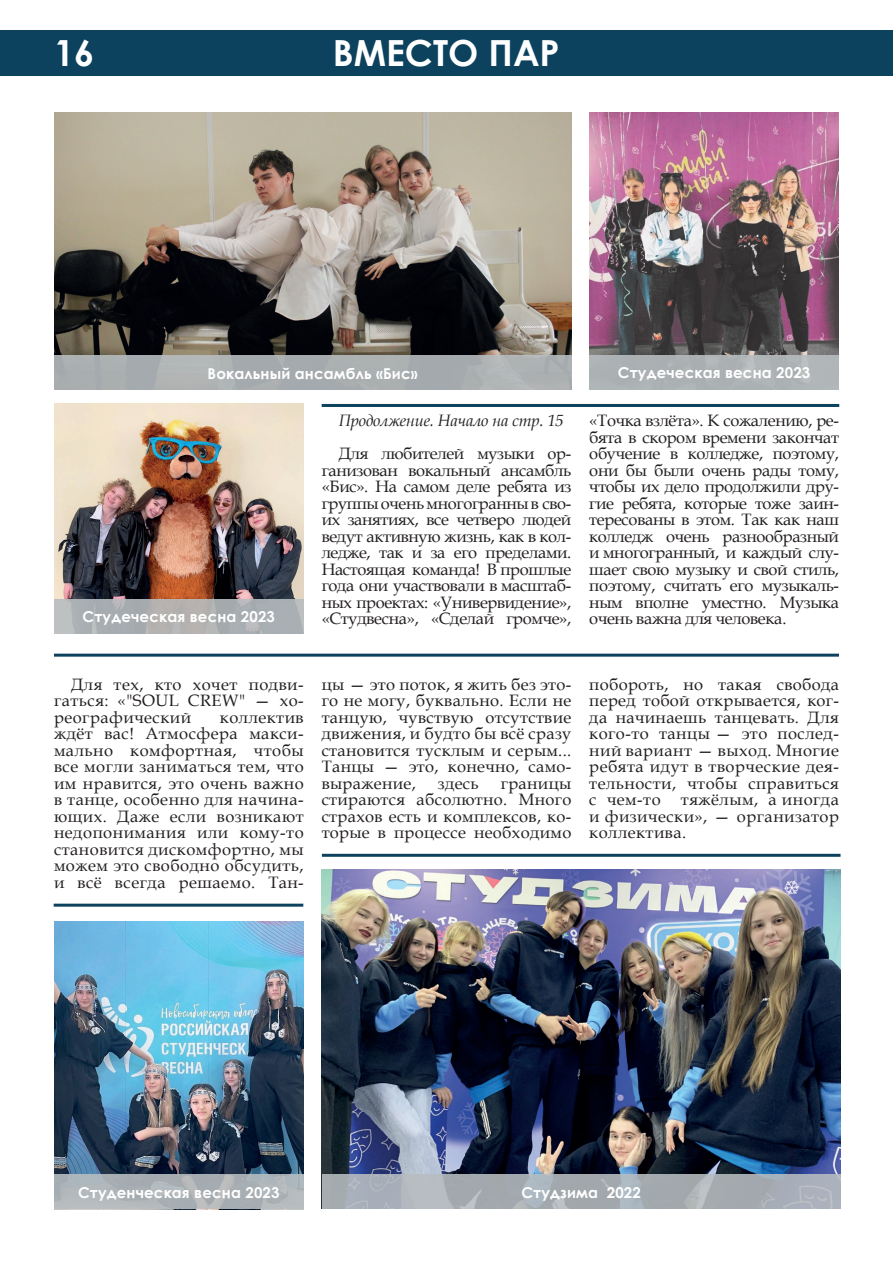
<style>
.page{position:relative;width:893px;height:1263px;background:#fff}
.page>*{position:absolute;margin:0;border:0;box-sizing:border-box;transform-origin:0 0}
.t1{font:700 36px "Century Gothic";color:#fff}
.статья{font:16.5px/16.5px "Book Antiqua";letter-spacing:.02em;color:#231f20;text-align:justify}
.статья-2{font:italic 16.5px "Book Antiqua";letter-spacing:-.01em;color:#231f20}
.t2{font:700 15px "Century Gothic";letter-spacing:.01em;color:#fff}
</style>
<div class="page">
<div style="left:0;top:30px;width:893px;height:45px;background:#0c425e"></div>
<img style="left:54px;top:921px;width:249px;height:253px">
<img style="left:322px;top:870px;width:518px;height:304px">
<hr style="left:54px;top:654px;width:785px;height:3px;background:#0c425e">
<img style="left:589px;top:113px;width:250px;height:242px">
<img style="left:54px;top:404px;width:250px;height:195px">
<img style="left:54px;top:113px;width:517px;height:242px">
<hr style="left:322px;top:854px;width:518px;height:3px;background:#0c425e">
<hr style="left:322px;top:404px;width:517px;height:3px;background:#0c425e">
<hr style="left:54px;top:904px;width:249px;height:3px;background:#0c425e">
<div style="left:54px;top:355px;width:517px;height:35px;background:#aaaeaf"></div>
<div style="left:589px;top:355px;width:250px;height:35px;background:#acb1b4"></div>
<svg style="left:54px;top:599px;width:250px;height:34px;background:#adb0b2"></svg>
<svg style="left:322px;top:1174px;width:518px;height:35px;background:#a8aeb5"></svg>
<div style="left:54px;top:1174px;width:249px;height:35px;background:linear-gradient(to right,#aeb4b9,#adb3b7)"></div>
<h1 class="t1" style="left:54px;top:26px;width:42px">16</h1>
<p class="t1" style="left:333px;top:26px;width:228px">ВМЕСТО ПАР</p>
<p class="t2" style="left:208px;top:362px;width:212px">Вокальный ансамбль «Бис»</p>
<p class="t2" style="left:618px;top:361px;width:194px">Студеческая весна 2023</p>
<p class="t2" style="left:83px;top:605px;width:194px">Студеческая весна 2023</p>
<p class="статья-2" style="left:339px;top:409px;width:226px">Продолжение. Начало на стр. 15</p>
<p class="статья" style="left:322px;top:445px;width:251px;text-indent:17px">Для любителей музыки ор&shy;ганизован вокальный ансамбль «Бис». На самом деле ребята из группы очень многогранны в сво&shy;их занятиях, все четверо людей ведут активную жизнь, как в кол&shy;ледже, так и за его пределами.<br>Настоящая команда! В прошлые года они участвовали в масштаб&shy;ных проектах: «Универвидение», «Студвесна», «Сделай громче»,</p>
<p class="статья" style="left:589px;top:412px;width:251px">«Точка взлёта». К сожалению, ре&shy;бята в скором времени закончат обучение в колледже, поэтому, они бы были очень рады тому, чтобы их дело продолжили дру&shy;гие ребята, которые тоже заин&shy;тересованы в этом. Так как наш колледж очень разнообразный и многогранный, и каждый слу&shy;шает свою музыку и свой стиль, поэтому, считать его музыкаль&shy;ным вполне уместно. Музыка очень важна для человека.</p>
<p class="статья" style="left:54px;top:675px;width:251px;text-indent:17px">Для тех, кто хочет подви&shy;гаться: «"SOUL CREW" — хо&shy;реографический</p>
<p class="статья" style="left:54px;top:708px;width:251px;text-indent:166px">коллектив ждёт вас! Атмосфера макси&shy;мально комфортная, чтобы все могли заниматься тем, что им нравится, это очень важно в танце, особенно для начина&shy;ющих. Даже если возникают недопонимания или кому-то становится дискомфортно, мы можем это свободно обсудить, и всё всегда решаемо. Тан-</p>
<p class="статья" style="left:322px;top:675px;width:251px">цы — это поток, я жить без это&shy;го не могу, буквально. Если не танцую, чувствую отсутствие движения, и будто бы всё сразу становится тусклым и серым...<br>Танцы — это, конечно, само&shy;выражение,</p>
<p class="статья" style="left:322px;top:774px;width:251px;text-indent:179px">границы стираются абсолютно. Много страхов есть и комплексов, ко&shy;торые в процессе необходимо</p>
<p class="статья" style="left:438px;top:774px;width:42px">здесь</p>
<p class="статья" style="left:589px;top:675px;width:251px">побороть, но такая свобода перед тобой открывается, ког&shy;да начинаешь танцевать. Для кого-то танцы — это послед&shy;ний вариант — выход. Многие ребята идут в творческие дея&shy;тельности, чтобы справиться с чем-то тяжёлым, а иногда и физически», — организатор коллектива.</p>
<p class="t2" style="left:78px;top:1181px;width:203px">Студенческая весна 2023</p>
<p class="t2" style="left:521px;top:1181px;width:121px">Студзима 2022</p>
</div>
